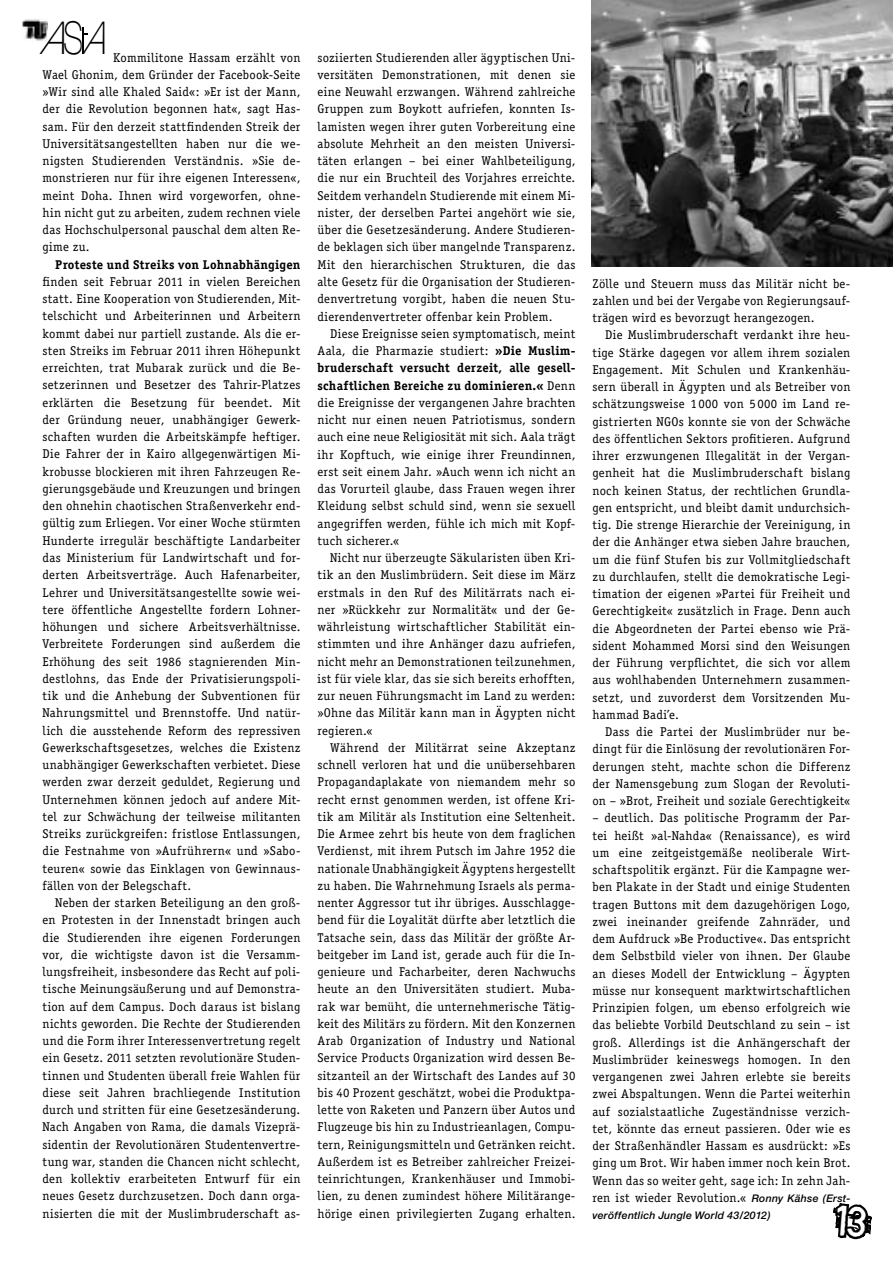
<style>
.page{position:relative;width:893px;height:1263px;background:#fff}
.page>*{position:absolute;margin:0;border:0;box-sizing:border-box;transform-origin:0 0}
.t1{font:italic 100 45.45px "Helvetica Neue";color:#000;scale:.87 1}
.t2{font:12.75px/17.2px "Officina Serif";letter-spacing:.02em;color:#000;text-align:justify}
.t3{font:700 12.75px "Officina Serif";letter-spacing:.02em;color:#000}
.t4{font:italic 500 10.5px "Helvetica Neue";letter-spacing:.02em;color:#000}
.s1{font-style:normal}
.s2{font-style:normal;font-size:39px;color:#fff}
.s3{font-weight:700}
.s4{font-family:"Helvetica Neue";font-weight:500;font-style:italic;font-size:10.5px}
</style>
<div class="page">
<img style="left:22px;top:19px;width:26px;height:23px">
<svg style="left:82px;top:27px;width:6px;height:27px"></svg>
<img style="left:592px;top:0;width:301px;height:267px">
<svg style="left:833px;top:1203px;width:39px;height:37px"></svg>
<h1 class="t1" style="left:40px;top:12px;width:94px">A<span class="s1">S</span><span class="s2">t</span>A</h1>
<p class="t2" style="left:43px;top:49px;width:259px;text-indent:70px">Kommilitone Hassam erzählt von Wael Ghonim, dem Gründer der Facebook-Seite »Wir sind alle Khaled Said«: »Er ist der Mann, der die Revolution begonnen hat«, sagt Has&shy;sam. Für den derzeit stattfindenden Streik der Universitätsangestellten haben nur die we&shy;nigsten Studierenden Verständnis. »Sie de&shy;monstrieren nur für ihre eigenen Interessen«, meint Doha. Ihnen wird vorgeworfen, ohne&shy;hin nicht gut zu arbeiten, zudem rechnen viele das Hochschulpersonal pauschal dem alten Re&shy;gime zu.</p>
<p class="t3" style="left:55px;top:256px;width:247px">Proteste und Streiks von Lohnabhängigen</p>
<p class="t2" style="left:43px;top:273px;width:259px">finden seit Februar 2011 in vielen Bereichen statt. Eine Kooperation von Studierenden, Mit&shy;telschicht und Arbeiterinnen und Arbeitern kommt dabei nur partiell zustande. Als die er&shy;sten Streiks im Februar 2011 ihren Höhepunkt erreichten, trat Mubarak zurück und die Be&shy;setzerinnen und Besetzer des Tahrir-Platzes erklärten die Besetzung für beendet. Mit der Gründung neuer, unabhängiger Gewerk&shy;schaften wurden die Arbeitskämpfe heftiger.<br>Die Fahrer der in Kairo allgegenwärtigen Mi&shy;krobusse blockieren mit ihren Fahrzeugen Re&shy;gierungsgebäude und Kreuzungen und bringen den ohnehin chaotischen Straßenverkehr end&shy;gültig zum Erliegen. Vor einer Woche stürmten Hunderte irregulär beschäftigte Landarbeiter das Ministerium für Landwirtschaft und for&shy;derten Arbeitsverträge. Auch Hafenarbeiter, Lehrer und Universitätsangestellte sowie wei&shy;tere öffentliche Angestellte fordern Lohner&shy;höhungen und sichere Arbeitsverhältnisse.<br>Verbreitete Forderungen sind außerdem die Erhöhung des seit 1986 stagnierenden Min&shy;destlohns, das Ende der Privatisierungspoli&shy;tik und die Anhebung der Subventionen für Nahrungsmittel und Brennstoffe. Und natür&shy;lich die ausstehende Reform des repressiven Gewerkschaftsgesetzes, welches die Existenz unabhängiger Gewerkschaften verbietet. Diese werden zwar derzeit geduldet, Regierung und Unternehmen können jedoch auf andere Mit&shy;tel zur Schwächung der teilweise militanten Streiks zurückgreifen: fristlose Entlassungen, die Festnahme von »Aufrührern« und »Sabo&shy;teuren« sowie das Einklagen von Gewinnaus&shy;fällen von der Belegschaft.</p>
<p class="t2" style="left:43px;top:894px;width:259px;text-indent:13px">Neben der starken Beteiligung an den groß&shy;en Protesten in der Innenstadt bringen auch die Studierenden ihre eigenen Forderungen vor, die wichtigste davon ist die Versamm&shy;lungsfreiheit, insbesondere das Recht auf poli&shy;tische Meinungsäußerung und auf Demonstra&shy;tion auf dem Campus. Doch daraus ist bislang nichts geworden. Die Rechte der Studierenden und die Form ihrer Interessenvertretung regelt ein Gesetz. 2011 setzten revolutionäre Studen&shy;tinnen und Studenten überall freie Wahlen für diese seit Jahren brachliegende Institution durch und stritten für eine Gesetzesänderung.<br>Nach Angaben von Rama, die damals Vizeprä&shy;sidentin der Revolutionären Studentenvertre&shy;tung war, standen die Chancen nicht schlecht, den kollektiv erarbeiteten Entwurf für ein neues Gesetz durchzusetzen. Doch dann orga&shy;nisierten die mit der Muslimbruderschaft as-</p>
<p class="t2" style="left:317px;top:49px;width:259px">soziierten Studierenden aller ägyptischen Uni&shy;versitäten Demonstrationen, mit denen sie eine Neuwahl erzwangen. Während zahlreiche Gruppen zum Boykott aufriefen, konnten Is&shy;lamisten wegen ihrer guten Vorbereitung eine absolute Mehrheit an den meisten Universi&shy;täten erlangen – bei einer Wahlbeteiligung, die nur ein Bruchteil des Vorjahres erreichte.<br>Seitdem verhandeln Studierende mit einem Mi&shy;nister, der derselben Partei angehört wie sie, über die Gesetzesänderung. Andere Studieren&shy;de beklagen sich über mangelnde Transparenz.<br>Mit den hierarchischen Strukturen, die das alte Gesetz für die Organisation der Studieren&shy;denvertretung vorgibt, haben die neuen Stu&shy;dierendenvertreter offenbar kein Problem.</p>
<p class="t2" style="left:317px;top:325px;width:259px;text-indent:13px">Diese Ereignisse seien symptomatisch, meint Aala, die Pharmazie studiert: <span class="s3">»Die Muslim&shy;bruderschaft versucht derzeit, alle gesell&shy;schaftlichen Bereiche zu dominieren.«</span> Denn die Ereignisse der vergangenen Jahre brachten nicht nur einen neuen Patriotismus, sondern auch eine neue Religiosität mit sich. Aala trägt ihr Kopftuch, wie einige ihrer Freundinnen, erst seit einem Jahr. »Auch wenn ich nicht an das Vorurteil glaube, dass Frauen wegen ihrer Kleidung selbst schuld sind, wenn sie sexuell angegriffen werden, fühle ich mich mit Kopf&shy;tuch sicherer.«</p>
<p class="t2" style="left:317px;top:549px;width:259px;text-indent:13px">Nicht nur überzeugte Säkularisten üben Kri&shy;tik an den Muslimbrüdern. Seit diese im März erstmals in den Ruf des Militärrats nach ei&shy;ner »Rückkehr zur Normalität« und der Ge&shy;währleistung wirtschaftlicher Stabilität ein&shy;stimmten und ihre Anhänger dazu aufriefen, nicht mehr an Demonstrationen teilzunehmen, ist für viele klar, das sie sich bereits erhofften, zur neuen Führungsmacht im Land zu werden: »Ohne das Militär kann man in Ägypten nicht regieren.«</p>
<p class="t2" style="left:317px;top:739px;width:259px;text-indent:13px">Während der Militärrat seine Akzeptanz schnell verloren hat und die unübersehbaren Propagandaplakate von niemandem mehr so recht ernst genommen werden, ist offene Kri&shy;tik am Militär als Institution eine Seltenheit.<br>Die Armee zehrt bis heute von dem fraglichen Verdienst, mit ihrem Putsch im Jahre 1952 die nationale Unabhängigkeit Ägyptens hergestellt zu haben. Die Wahrnehmung Israels als perma&shy;nenter Aggressor tut ihr übriges. Ausschlagge&shy;bend für die Loyalität dürfte aber letztlich die Tatsache sein, dass das Militär der größte Ar&shy;beitgeber im Land ist, gerade auch für die In&shy;genieure und Facharbeiter, deren Nachwuchs heute an den Universitäten studiert. Muba&shy;rak war bemüht, die unternehmerische Tätig&shy;keit des Militärs zu fördern. Mit den Konzernen Arab Organization of Industry und National Service Products Organization wird dessen Be&shy;sitzanteil an der Wirtschaft des Landes auf 30 bis 40 Prozent geschätzt, wobei die Produktpa&shy;lette von Raketen und Panzern über Autos und Flugzeuge bis hin zu Industrieanlagen, Compu&shy;tern, Reinigungsmitteln und Getränken reicht.<br>Außerdem ist es Betreiber zahlreicher Freizei&shy;teinrichtungen, Krankenhäuser und Immobi&shy;lien, zu denen zumindest höhere Militärange&shy;hörige einen privilegierten Zugang erhalten.</p>
<p class="t2" style="left:592px;top:275px;width:259px">Zölle und Steuern muss das Militär nicht be&shy;zahlen und bei der Vergabe von Regierungsauf&shy;trägen wird es bevorzugt herangezogen.</p>
<p class="t2" style="left:592px;top:326px;width:259px;text-indent:13px">Die Muslimbruderschaft verdankt ihre heu&shy;tige Stärke dagegen vor allem ihrem sozialen Engagement. Mit Schulen und Krankenhäu&shy;sern überall in Ägypten und als Betreiber von schätzungsweise 1000 von 5000 im Land re&shy;gistrierten NGOs konnte sie von der Schwäche des öffentlichen Sektors profitieren. Aufgrund ihrer erzwungenen Illegalität in der Vergan&shy;genheit hat die Muslimbruderschaft bislang noch keinen Status, der rechtlichen Grundla&shy;gen entspricht, und bleibt damit undurchsich&shy;tig. Die strenge Hierarchie der Vereinigung, in der die Anhänger etwa sieben Jahre brauchen, um die fünf Stufen bis zur Vollmitgliedschaft zu durchlaufen, stellt die demokratische Legi&shy;timation der eigenen »Partei für Freiheit und Gerechtigkeit« zusätzlich in Frage. Denn auch die Abgeordneten der Partei ebenso wie Prä&shy;sident Mohammed Morsi sind den Weisungen der Führung verpflichtet, die sich vor allem aus wohlhabenden Unternehmern zusammen&shy;setzt, und zuvorderst dem Vorsitzenden Mu&shy;hammad Badi’e.</p>
<p class="t2" style="left:592px;top:723px;width:259px;text-indent:13px">Dass die Partei der Muslimbrüder nur be&shy;dingt für die Einlösung der revolutionären For&shy;derungen steht, machte schon die Differenz der Namensgebung zum Slogan der Revoluti&shy;on – »Brot, Freiheit und soziale Gerechtigkeit«</p>
<p class="t2" style="left:592px;top:809px;width:259px">– deutlich. Das politische Programm der Par&shy;tei heißt »al-Nahda« (Renaissance), es wird um eine zeitgeistgemäße neoliberale Wirt&shy;schaftspolitik ergänzt. Für die Kampagne wer&shy;ben Plakate in der Stadt und einige Studenten tragen Buttons mit dem dazugehörigen Logo, zwei ineinander greifende Zahnräder, und dem Aufdruck »Be Productive«. Das entspricht dem Selbstbild vieler von ihnen. Der Glaube an dieses Modell der Entwicklung – Ägypten müsse nur konsequent marktwirtschaftlichen Prinzipien folgen, um ebenso erfolgreich wie das beliebte Vorbild Deutschland zu sein – ist groß. Allerdings ist die Anhängerschaft der Muslimbrüder keineswegs homogen. In den vergangenen zwei Jahren erlebte sie bereits zwei Abspaltungen. Wenn die Partei weiterhin auf sozialstaatliche Zugeständnisse verzich&shy;tet, könnte das erneut passieren. Oder wie es der Straßenhändler Hassam es ausdrückt: »Es ging um Brot. Wir haben immer noch kein Brot.<br>Wenn das so weiter geht, sage ich: In zehn Jah&shy;ren ist wieder Revolution.« <span class="s4">Ronny Kähse (Erst-</span></p>
<p class="t4" style="left:592px;top:1209px;width:180px">veröffentlich Jungle World 43/2012)</p>
</div>
